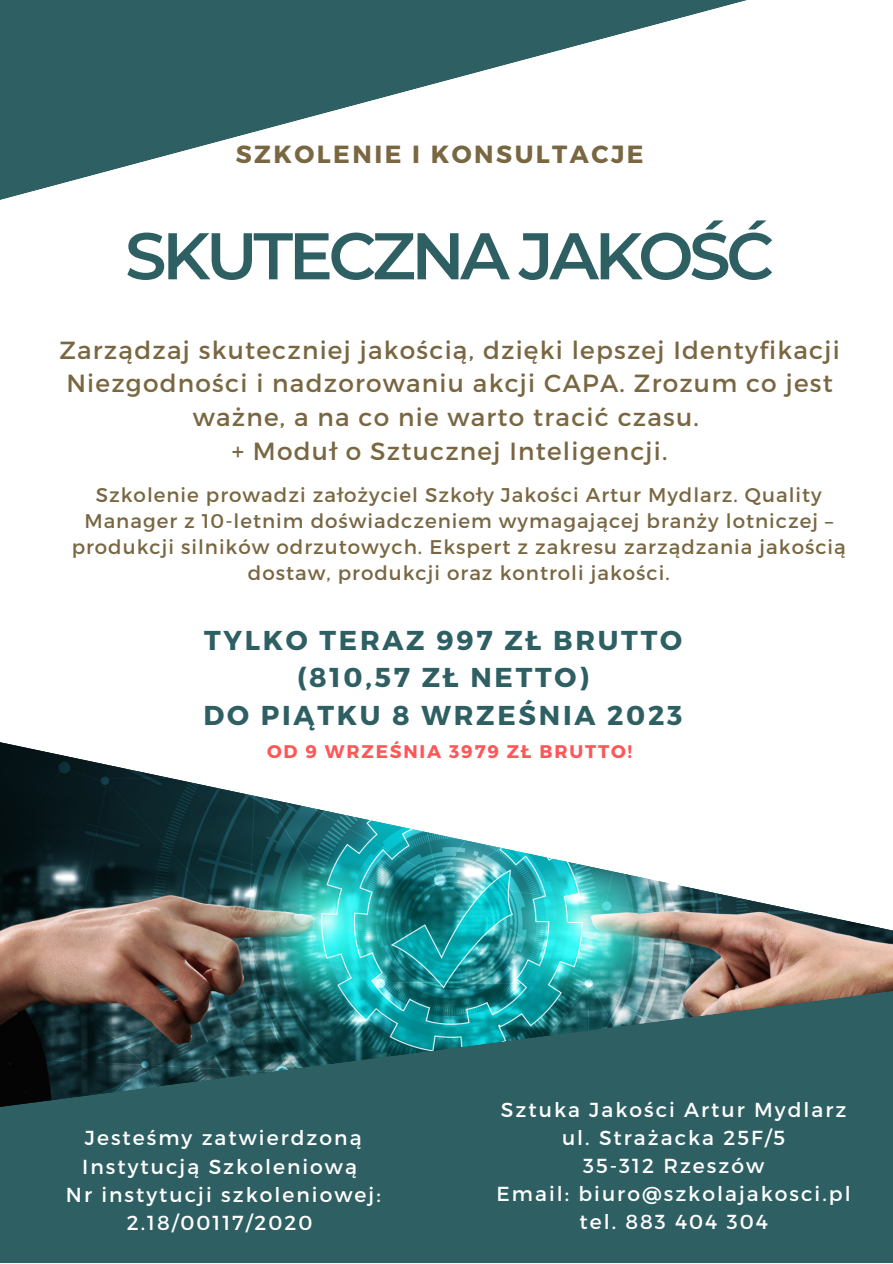
<style>
.page{position:relative;width:893px;height:1264px;background:#fff}
.page>*{position:absolute;margin:0;border:0;box-sizing:border-box;transform-origin:0 0}
.t1{font:600 65.85px "Montserrat";letter-spacing:-.065em;color:#2e5f63}
.t2{font:700 27.3px "Montserrat";letter-spacing:.1em;color:#2e5f63}
.t3{font:24.75px/33.8px "Montserrat";letter-spacing:.05em;color:#796742;text-align:center}
.t4{font:700 24.75px "Montserrat";letter-spacing:.1em;color:#796742}
.t5{font:20.25px/28px "Montserrat";letter-spacing:.1em;color:#fff}
.t6{font:19.8px/26px "Montserrat";letter-spacing:.05em;color:#796742;text-align:center}
.t7{font:700 18.3px "Montserrat";letter-spacing:.1em;color:#ff5757}
</style>
<div class="page">
<svg style="left:0;top:983px;width:892px;height:279px;fill:#2e5f63"></svg>
<img style="left:0;top:742px;width:892px;height:233px">
<svg style="left:0;top:0;width:747px;height:200px"></svg>
<p class="t4" style="left:236px;top:138px;width:409px">SZKOLENIE I KONSULTACJE</p>
<p class="t1" style="left:125px;top:215px;width:650px">SKUTECZNA JAKOŚĆ</p>
<p class="t3" style="left:59px;top:332px;width:781px">Zarządzaj skuteczniej jakością, dzięki lepszej Identyfikacji<br>Niezgodności i nadzorowaniu akcji CAPA. Zrozum co jest ważne, a na co nie warto tracić czasu.</p>
<p class="t3" style="left:232px;top:433px;width:437px">+ Moduł o Sztucznej Inteligencji.</p>
<p class="t6" style="left:72px;top:481px;width:775px">Szkolenie prowadzi założyciel Szkoły Jakości Artur Mydlarz. Quality Manager z 10-letnim doświadczeniem wymagającej branży lotniczej – produkcji silników odrzutowych. Ekspert z zakresu zarządzania jakością dostaw, produkcji oraz kontroli jakości.</p>
<p class="t2" style="left:204px;top:623px;width:479px">TYLKO TERAZ 997 ZŁ BRUTTO</p>
<p class="t2" style="left:297px;top:660px;width:293px">(810,57 ZŁ NETTO)</p>
<p class="t2" style="left:203px;top:697px;width:480px">DO PIĄTKU 8 WRZEŚNIA 2023</p>
<p class="t7" style="left:267px;top:739px;width:367px">OD 9 WRZEŚNIA 3979 ZŁ BRUTTO!</p>
<p class="t5" style="left:82px;top:1123px;width:281px">Jesteśmy zatwierdzoną<br>Instytucją Szkoleniową</p>
<p class="t5" style="left:66px;top:1179px;width:316px;text-align:center">Nr instytucji szkoleniowej:<br>2.18/00117/2020</p>
<p class="t5" style="left:501px;top:1094px;width:347px">Sztuka Jakości Artur Mydlarz</p>
<p class="t5" style="left:562px;top:1122px;width:225px">ul. Strażacka 25F/5</p>
<p class="t5" style="left:583px;top:1150px;width:183px">35-312 Rzeszów</p>
<p class="t5" style="left:496px;top:1179px;width:355px">Email: biuro@szkolajakosci.pl</p>
<p class="t5" style="left:579px;top:1207px;width:190px">tel. 883 404 304</p>
</div>
